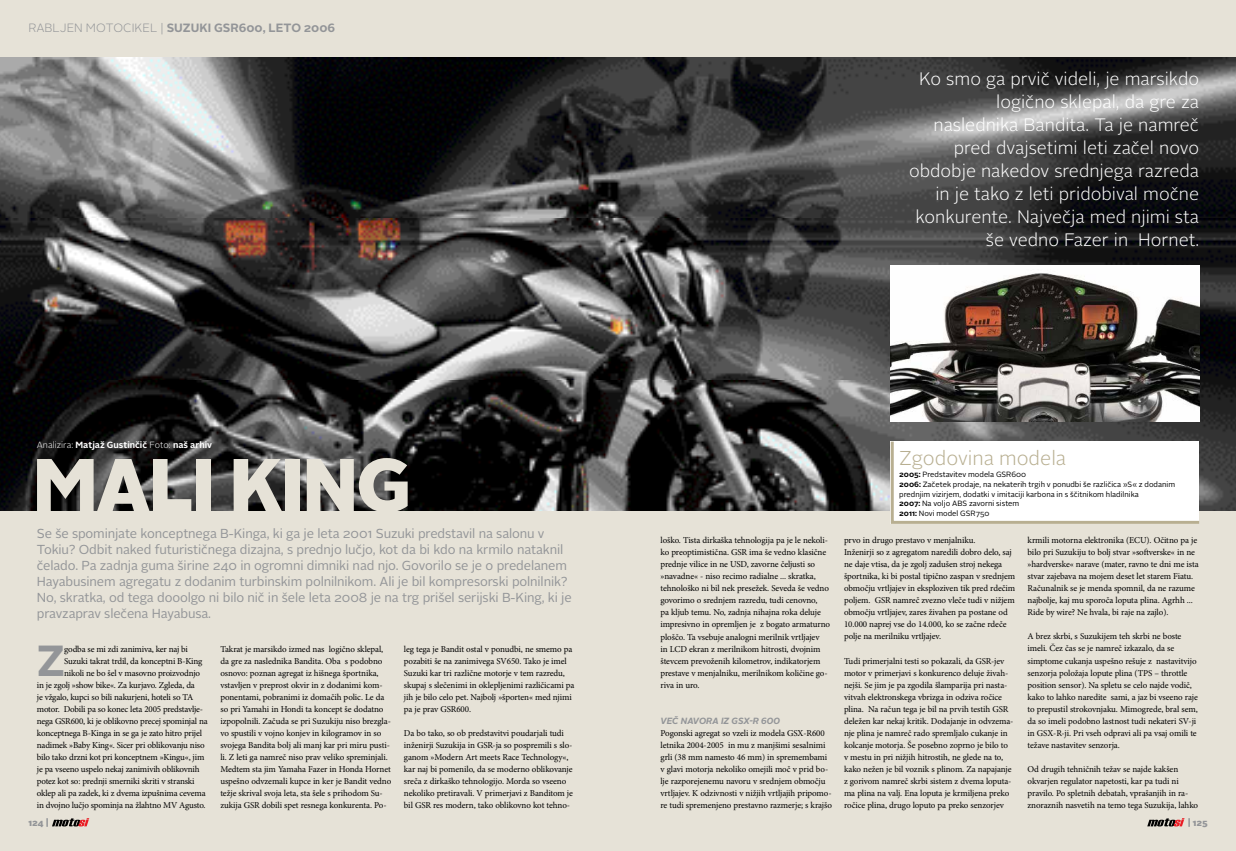
<style>
.page{position:relative;width:1236px;height:851px;background:#fff}
.page>*{position:absolute;margin:0;border:0;box-sizing:border-box;transform-origin:0 0}
.t1{font:900 75px "Alright Sans";letter-spacing:-.02em;color:#e6e2d7}
.t2{font:700 43.4px "Alright Sans";color:#939598}
.t3{font:300 20px "Alright Sans";color:#b8af91}
.t4{font:300 18px/23px "Alright Sans";color:#fff;text-align:right}
.t5{font:13px/16px "Alright Sans";letter-spacing:-.01em;color:#939598}
.t6{font:700 12px "Alright Sans";color:#939598}
.t7{font:9px/12px "Minion Pro";letter-spacing:-.01em;color:#000}
.t8{font:700 9px "Alright Sans";color:#fff}
.t9{font:italic 700 9px "Alright Sans";letter-spacing:-.005em;color:#939598}
.t10{font:900 9px "Alright Sans";color:#939598}
.t11{font:7.6px/9.6px "Alright Sans";color:#000}
.s1{font-weight:300}
.s2{font-weight:700}
</style>
<div class="page">
<div style="left:0;top:0;width:1236px;height:850px;background:#e6e2d7"></div>
<svg style="left:1147px;top:818px;width:37px;height:8px"></svg>
<svg style="left:52px;top:818px;width:37px;height:8px"></svg>
<img style="left:0;top:57px;width:1236px;height:453px">
<img style="left:891px;top:266px;width:308px;height:156px">
<svg style="left:889px;top:438px;width:313px;height:86px;background:#f4f3f2"></svg>
<h3 class="t6" style="left:28px;top:19px;width:308px"><span class="s1">RABLJEN MOTOCIKEL |</span> SUZUKI GSR600, LETO 2006</h3>
<p class="t8" style="left:37px;top:439px;width:177px"><span class="s1">Analizira:</span> Matjaž Gustinčič <span class="s1">Foto:</span> naš arhiv</p>
<h1 class="t1" style="left:33px;top:431px;width:380px">MALI KING</h1>
<p class="t5" style="left:37px;top:526px;width:536px">Se še spominjate konceptnega B-Kinga, ki ga je leta 2001 Suzuki predstavil na salonu v Tokiu? Odbit naked futurističnega dizajna, s prednjo lučjo, kot da bi kdo na krmilo nataknil čelado. Pa zadnja guma širine 240 in ogromni dimniki nad njo. Govorilo se je o predelanem Hayabusinem agregatu z dodanim turbinskim polnilnikom. Ali je bil kompresorski polnilnik?<br>No, skratka, od tega dooolgo ni bilo nič in šele leta 2008 je na trg prišel serijski B-King, ki je pravzaprav slečena Hayabusa.</p>
<h2 class="t2" style="left:37px;top:630px;width:30px">Z</h2>
<p class="t7" style="left:64px;top:642px;width:125px">godba se mi zdi zanimiva, ker naj bi</p>
<p class="t7" style="left:64px;top:654px;width:140px">Suzuki takrat trdil, da konceptni B-King</p>
<p class="t7" style="left:64px;top:666px;width:137px">nikoli ne bo šel v masovno proizvodnjo</p>
<p class="t7" style="left:37px;top:678px;width:160px">in je zgolj »show bike«. Za kurjavo. Zgleda, da</p>
<p class="t7" style="left:37px;top:690px;width:158px">je vžgalo, kupci so bili nakurjeni, hoteli so TA</p>
<p class="t7" style="left:37px;top:703px;width:168px">motor. Dobili pa so konec leta 2005 predstavlje-</p>
<p class="t7" style="left:37px;top:715px;width:172px">nega GSR600, ki je oblikovno precej spominjal na</p>
<p class="t7" style="left:37px;top:727px;width:167px">konceptnega B-Kinga in se ga je zato hitro prijel</p>
<p class="t7" style="left:37px;top:739px;width:169px">nadimek »Baby King«. Sicer pri oblikovanju niso</p>
<p class="t7" style="left:37px;top:751px;width:169px">bilo tako drzni kot pri konceptnem »Kingu«, jim</p>
<p class="t7" style="left:37px;top:763px;width:164px">je pa vseeno uspelo nekaj zanimivih oblikovnih</p>
<p class="t7" style="left:37px;top:775px;width:159px">potez kot so: prednji smerniki skriti v stranski</p>
<p class="t7" style="left:37px;top:787px;width:170px">oklep ali pa zadek, ki z dvema izpušnima cevema</p>
<p class="t7" style="left:37px;top:799px;width:170px">in dvojno lučjo spominja na žlahtno MV Agusto.</p>
<p class="t7" style="left:220px;top:642px;width:172px">Takrat je marsikdo izmed nas logično sklepal, da gre za naslednika Bandita. Oba s podobno osnovo: poznan agregat iz hišnega športnika, vstavljen v preprost okvir in z dodanimi kom&shy;ponentami, pobranimi iz domačih polic. Le da so pri Yamahi in Hondi ta koncept še dodatno izpopolnili. Začuda se pri Suzukiju niso brezgla&shy;vo spustili v vojno konjev in kilogramov in so svojega Bandita bolj ali manj kar pri miru pusti&shy;li. Z leti ga namreč niso prav veliko spreminjali.<br>Medtem sta jim Yamaha Fazer in Honda Hornet uspešno odvzemali kupce in ker je Bandit vedno težje skrival svoja leta, sta šele s prihodom Su&shy;zukija GSR dobili spet resnega konkurenta. Po-</p>
<p class="t7" style="left:404px;top:642px;width:172px">leg tega je Bandit ostal v ponudbi, ne smemo pa pozabiti še na zanimivega SV650. Tako je imel Suzuki kar tri različne motorje v tem razredu, skupaj s slečenimi in oklepljenimi različicami pa jih je bilo celo pet. Najbolj »športen« med njimi pa je prav GSR600.</p>
<p class="t7" style="left:404px;top:727px;width:171px">Da bo tako, so ob predstavitvi poudarjali tudi inženirji Suzukija in GSR-ja so pospremili s slo&shy;ganom »Modern Art meets Race Technology«, kar naj bi pomenilo, da se moderno oblikovanje sreča z dirkaško tehnologijo. Morda so vseeno nekoliko pretiravali. V primerjavi z Banditom je bil GSR res modern, tako oblikovno kot tehno-</p>
<p class="t4" style="left:909px;top:67px;width:292px">Ko smo ga prvič videli, je marsikdo logično sklepal, da gre za naslednika Bandita. Ta je namreč pred dvajsetimi leti začel novo obdobje nakedov srednjega razreda in je tako z leti pridobival močne konkurente. Največja med njimi sta še vedno Fazer in Hornet.</p>
<p class="t7" style="left:660px;top:534px;width:171px">loško. Tista dirkaška tehnologija pa je le nekoli&shy;ko preoptimistična. GSR ima še vedno klasične prednje vilice in ne USD, zavorne čeljusti so »navadne« - niso recimo radialne ... skratka, tehnološko ni bil nek presežek. Seveda še vedno govorimo o srednjem razredu, tudi cenovno,<br>pa kljub temu. No, zadnja nihajna roka deluje impresivno in opremljen je z bogato armaturno ploščo. Ta vsebuje analogni merilnik vrtljajev<br>in LCD ekran z merilnikom hitrosti, dvojnim števcem prevoženih kilometrov, indikatorjem prestave v menjalniku, merilnikom količine go&shy;riva in uro.</p>
<p class="t9" style="left:660px;top:714px;width:121px">VEČ NAVORA IZ GSX-R 600</p>
<p class="t7" style="left:660px;top:727px;width:173px">Pogonski agregat so vzeli iz modela GSX-R600 letnika 2004-2005 in mu z manjšimi sesalnimi grli (38 mm namesto 46 mm) in spremembami v glavi motorja nekoliko omejili moč v prid bo&shy;lje razporejenemu navoru v srednjem območju vrtljajev. K odzivnosti v nižjih vrtljajih pripomo&shy;re tudi spremenjeno prestavno razmerje; s krajšo</p>
<h3 class="t3" style="left:899px;top:444px;width:168px">Zgodovina modela</h3>
<p class="t11" style="left:899px;top:470px;width:277px"><span class="s2">2005:</span> Predstavitev modela GSR600<br><span class="s2">2006:</span> Začetek prodaje, na nekaterih trgih v ponudbi še različica »S« z dodanim prednjim vizirjem, dodatki v imitaciji karbona in s ščitnikom hladilnika<br><span class="s2">2007:</span> Na voljo ABS zavorni sistem<br><span class="s2">2011:</span> Novi model GSR750</p>
<p class="t7" style="left:844px;top:534px;width:173px">prvo in drugo prestavo v menjalniku.<br>Inženirji so z agregatom naredili dobro delo, saj ne daje vtisa, da je zgolj zadušen stroj nekega športnika, ki bi postal tipično zaspan v srednjem območju vrtljajev in eksploziven tik pred rdečim poljem. GSR namreč zvezno vleče tudi v nižjem območju vrtljajev, zares živahen pa postane od 10.000 naprej vse do 14.000, ko se začne rdeče polje na merilniku vrtljajev.</p>
<p class="t7" style="left:844px;top:654px;width:171px">Tudi primerjalni testi so pokazali, da GSR-jev motor v primerjavi s konkurenco deluje živah&shy;nejši. Se jim je pa zgodila šlamparija pri nasta&shy;vitvah elektronskega vbrizga in odziva ročice plina. Na račun tega je bil na prvih testih GSR deležen kar nekaj kritik. Dodajanje in odvzema&shy;nje plina je namreč rado spremljalo cukanje in kolcanje motorja. Še posebno zoprno je bilo to v mestu in pri nižjih hitrostih, ne glede na to, kako nežen je bil voznik s plinom. Za napajanje z gorivom namreč skrbi sistem z dvema loputa&shy;ma plina na valj. Ena loputa je krmiljena preko ročice plina, drugo loputo pa preko senzorjev</p>
<p class="t7" style="left:1028px;top:534px;width:173px">krmili motorna elektronika (ECU). Očitno pa je bilo pri Suzukiju to bolj stvar »softverske« in ne »hardverske« narave (mater, ravno te dni me ista stvar zajebava na mojem deset let starem Fiatu.<br>Računalnik se je menda spomnil, da ne razume najbolje, kaj mu sporoča loputa plina. Agrhh ...<br>Ride by wire? Ne hvala, bi raje na zajlo).</p>
<p class="t7" style="left:1028px;top:630px;width:172px">A brez skrbi, s Suzukijem teh skrbi ne boste imeli. Čez čas se je namreč izkazalo, da se simptome cukanja uspešno rešuje z nastavitvijo senzorja položaja lopute plina (TPS – throttle position sensor). Na spletu se celo najde vodič, kako to lahko naredite sami, a jaz bi vseeno raje to prepustil strokovnjaku. Mimogrede, bral sem, da so imeli podobno lastnost tudi nekateri SV-ji in GSX-R-ji. Pri vseh odpravi ali pa vsaj omili te težave nastavitev senzorja.</p>
<p class="t7" style="left:1028px;top:763px;width:172px">Od drugih tehničnih težav se najde kakšen okvarjen regulator napetosti, kar pa tudi ni pravilo. Po spletnih debatah, vprašanjih in ra&shy;znoraznih nasvetih na temo tega Suzukija, lahko</p>
<p class="t10" style="left:28px;top:816px;width:22px">124 |</p>
<p class="t10" style="left:1188px;top:816px;width:21px">| 125</p>
</div>
